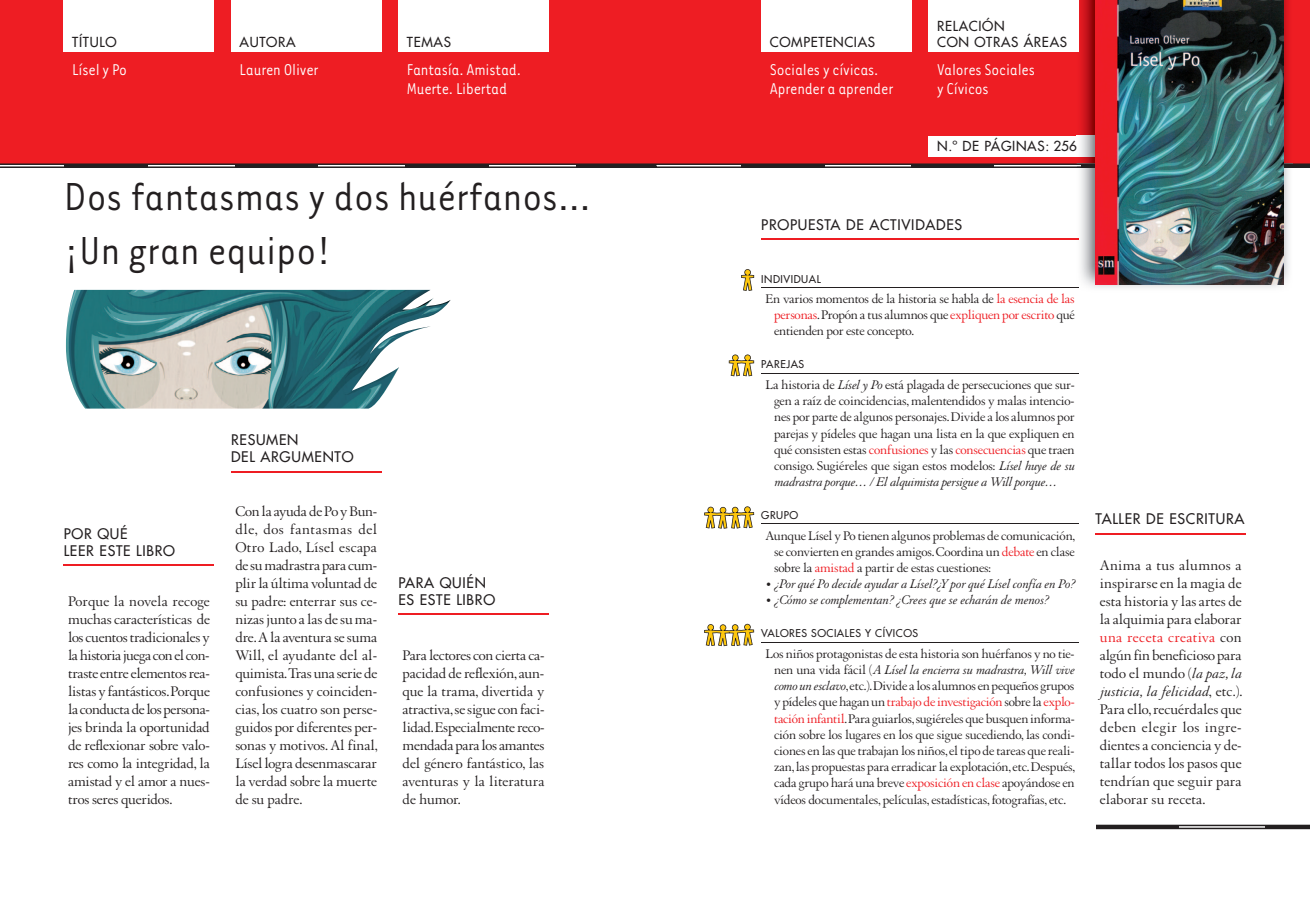
<style>
.page{position:relative;width:1310px;height:910px;background:#fff}
.page>*{position:absolute;margin:0;border:0;box-sizing:border-box;transform-origin:0 0}
.t1{font:45px/54px "Tarzana Nar OT";color:#231f20}
.t2{font:18px/19.5px "Tarzana Nar OT";letter-spacing:-.01em;color:#fff}
.t3{font:15px/18px "Augereau";color:#231f20;text-align:justify}
.t4{font:500 14.25px/17.1px "Futura Std";letter-spacing:.05em;color:#231f20}
.t5{font:13.5px/16.2px "Augereau";letter-spacing:-.01em;color:#231f20;text-align:justify}
.t6{font:italic 13.5px "Augereau";color:#231f20}
.t7{font:500 13.5px/16.2px "Futura Std";letter-spacing:.05em;color:#231f20}
.t8{font:500 10.5px "Futura Std";letter-spacing:.05em;color:#231f20}
.s1{color:#ee1d23}
.s2{font-style:italic}
</style>
<div class="page">
<div style="left:0;top:0;width:655px;height:163px;background:#ee1d23"></div>
<div style="left:655px;top:0;width:655px;height:163px;background:#ee1d23"></div>
<div style="left:64px;top:0;width:150px;height:51px;background:#fff"></div>
<div style="left:231px;top:0;width:150px;height:51px;background:#fff"></div>
<div style="left:398px;top:0;width:151px;height:51px;background:#fff"></div>
<div style="left:761px;top:0;width:150px;height:51px;background:#fff"></div>
<div style="left:928px;top:136px;width:178px;height:20px;background:#fff"></div>
<svg style="left:1096px;top:825px;width:214px;height:4px"></svg>
<hr style="left:1096px;top:825px;width:82px;height:3px;background:#231f20">
<hr style="left:1265px;top:825px;width:45px;height:3px;background:#231f20">
<svg style="left:0;top:163px;width:1310px;height:5px"></svg>
<hr style="left:740px;top:164px;width:84px;height:3px;background:#231f20">
<hr style="left:911px;top:164px;width:83px;height:3px;background:#231f20">
<hr style="left:1252px;top:164px;width:58px;height:3px;background:#231f20">
<img style="left:1076px;top:0;width:213px;height:288px">
<img style="left:1076px;top:136px;width:20px;height:20px">
<img style="left:1076px;top:163px;width:217px;height:5px">
<img style="left:1081px;top:164px;width:15px;height:3px">
<img style="left:1283px;top:164px;width:10px;height:3px">
<img style="left:1096px;top:0;width:187px;height:284px">
<div style="left:928px;top:0;width:151px;height:51px;background:#fff"></div>
<hr style="left:398px;top:614px;width:151px;height:1px;background:#ee1d23">
<hr style="left:231px;top:471px;width:150px;height:1px;background:#ee1d23">
<hr style="left:64px;top:564px;width:150px;height:2px;background:#ee1d23">
<hr style="left:1095px;top:533px;width:151px;height:1px;background:#ee1d23">
<svg style="left:741px;top:269px;width:13px;height:22px"></svg>
<svg style="left:729px;top:354px;width:25px;height:22px"></svg>
<svg style="left:704px;top:506px;width:50px;height:23px"></svg>
<svg style="left:704px;top:624px;width:50px;height:22px"></svg>
<hr style="left:761px;top:238px;width:318px;height:2px;background:#ee1d23">
<hr style="left:761px;top:287px;width:318px;height:1px;background:#231f20">
<hr style="left:761px;top:373px;width:318px;height:1px;background:#231f20">
<hr style="left:761px;top:523px;width:318px;height:1px;background:#231f20">
<hr style="left:761px;top:642px;width:318px;height:1px;background:#231f20">
<img style="left:66px;top:290px;width:385px;height:119px">
<p class="t7" style="left:72px;top:34px;width:46px">TÍTULO</p>
<p class="t7" style="left:407px;top:34px;width:46px">TEMAS</p>
<p class="t7" style="left:770px;top:34px;width:107px">COMPETENCIAS</p>
<p class="t7" style="left:240px;top:34px;width:58px">AUTORA</p>
<p class="t7" style="left:937px;top:18px;width:131px">RELACIÓN<br>CON OTRAS ÁREAS</p>
<h2 class="t2" style="left:72px;top:59px;width:56px">Lísel y Po</h2>
<h2 class="t2" style="left:240px;top:59px;width:80px">Lauren Oliver</h2>
<h2 class="t2" style="left:407px;top:59px;width:116px">Fantasía. Amistad.<br>Muerte. Libertad</h2>
<h2 class="t2" style="left:770px;top:59px;width:125px">Sociales y cívicas.<br>Aprender a aprender</h2>
<h2 class="t2" style="left:937px;top:59px;width:99px">Valores Sociales y Cívicos</h2>
<h1 class="t1" style="left:64px;top:168px;width:528px">Dos fantasmas y dos huérfanos… ¡Un gran equipo!</h1>
<p class="t4" style="left:64px;top:525px;width:113px">POR QUÉ<br>LEER ESTE LIBRO</p>
<p class="t3" style="left:68px;top:592px;width:143px">Porque la novela recoge muchas características de los cuentos tradicionales y la historia juega con el con&shy;traste entre elementos rea&shy;listas y fantásticos. Porque la conducta de los persona&shy;jes brinda la oportunidad de reflexionar sobre valo&shy;res como la integridad, la amistad y el amor a nues&shy;tros seres queridos.</p>
<p class="t4" style="left:231px;top:432px;width:124px">RESUMEN<br>DEL ARGUMENTO</p>
<p class="t3" style="left:235px;top:502px;width:144px">Con la ayuda de Po y Bun&shy;dle, dos fantasmas del Otro Lado, Lísel escapa de su madrastra para cum&shy;plir la última voluntad de su padre: enterrar sus ce&shy;nizas junto a las de su ma&shy;dre. A la aventura se suma Will, el ayudante del al&shy;quimista. Tras una serie de confusiones y coinciden&shy;cias, los cuatro son perse&shy;guidos por diferentes per&shy;sonas y motivos. Al final, Lísel logra desenmascarar la verdad sobre la muerte de su padre.</p>
<p class="t4" style="left:398px;top:574px;width:98px">PARA QUIÉN<br>ES ESTE LIBRO</p>
<p class="t3" style="left:403px;top:646px;width:143px">Para lectores con cierta ca&shy;pacidad de reflexión, aun&shy;que la trama, divertida y atractiva, se sigue con faci&shy;lidad. Especialmente reco&shy;mendada para los amantes del género fantástico, las aventuras y la literatura de humor.</p>
<p class="t7" style="left:937px;top:138px;width:141px">N.º DE PÁGINAS: 256</p>
<p class="t4" style="left:761px;top:216px;width:202px">PROPUESTA DE ACTIVIDADES</p>
<p class="t8" style="left:761px;top:272px;width:61px">INDIVIDUAL</p>
<p class="t5" style="left:774px;top:291px;width:302px;text-indent:-9px">En varios momentos de la historia se habla de <span class="s1">la esencia de las personas</span>. Propón a tus alumnos que <span class="s1">expliquen por escrito</span> qué entienden por este concepto.</p>
<p class="t8" style="left:761px;top:358px;width:44px">PAREJAS</p>
<p class="t5" style="left:774px;top:376px;width:302px;text-indent:-9px">La historia de <span class="s2">Lísel y Po</span> está plagada de persecuciones que sur&shy;gen a raíz de coincidencias, malentendidos y malas intencio&shy;nes por parte de algunos personajes. Divide a los alumnos por parejas y pídeles que hagan una lista en la que expliquen en qué consisten estas <span class="s1">confusiones</span> y las <span class="s1">consecuencias</span> que traen consigo. Sugiéreles que sigan estos modelos: <span class="s2">Lísel huye de su madrastra porque… / El alquimista persigue a Will porque…</span></p>
<p class="t8" style="left:761px;top:509px;width:38px">GRUPO</p>
<p class="t5" style="left:774px;top:527px;width:303px;text-indent:-9px">Aunque Lísel y Po tienen algunos problemas de comunicación, se convierten en grandes amigos. Coordina un <span class="s1">debate</span> en clase sobre la <span class="s1">amistad</span> a partir de estas cuestiones:</p>
<p class="t6" style="left:765px;top:575px;width:310px">• ¿Por qué Po decide ayudar a Lísel?¿Y por qué Lísel confía en Po?</p>
<p class="t6" style="left:765px;top:592px;width:284px">• ¿Cómo se complementan? ¿Crees que se echarán de menos?</p>
<p class="t8" style="left:761px;top:627px;width:158px">VALORES SOCIALES Y CÍVICOS</p>
<p class="t5" style="left:774px;top:645px;width:303px;text-indent:-9px">Los niños protagonistas de esta historia son huérfanos y no tie&shy;nen una vida fácil (<span class="s2">A Lísel la encierra su madrastra, Will vive como un esclavo</span>, etc.). Divide a los alumnos en pequeños grupos y pídeles que hagan un <span class="s1">trabajo de investigación</span> sobre la <span class="s1">explo&shy;tación infantil</span>. Para guiarlos, sugiéreles que busquen informa&shy;ción sobre los lugares en los que sigue sucediendo, las condi&shy;ciones en las que trabajan los niños, el tipo de tareas que reali&shy;zan, las propuestas para erradicar la explotación, etc. Después, cada grupo hará una breve <span class="s1">exposición en clase</span> apoyándose en vídeos documentales, películas, estadísticas, fotografías, etc.</p>
<p class="t4" style="left:1095px;top:511px;width:150px">TALLER DE ESCRITURA</p>
<p class="t3" style="left:1100px;top:556px;width:144px">Anima a tus alumnos a inspirarse en la magia de esta historia y las artes de la alquimia para elaborar <span class="s1">una receta creativa</span> con algún fin beneficioso para todo el mundo (<span class="s2">la paz, la justicia, la felicidad</span>, etc.).<br>Para ello, recuérdales que deben elegir los ingre&shy;dientes a conciencia y de&shy;tallar todos los pasos que tendrían que seguir para elaborar su receta.</p>
</div>
